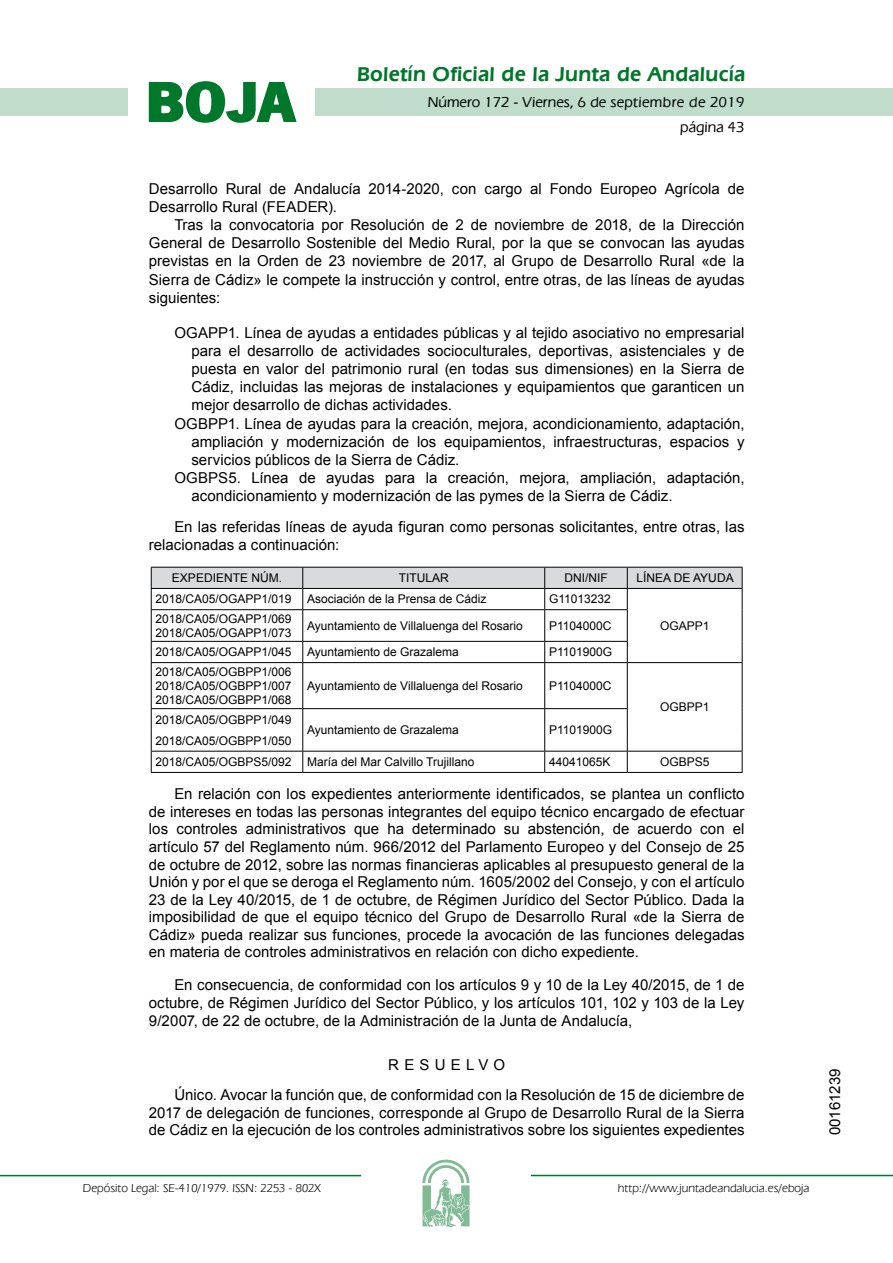
<style>
.page{position:relative;width:893px;height:1263px;background:#fff}
.page>*{position:absolute;margin:0;border:0;box-sizing:border-box;transform-origin:0 0}
.t1{font:700 57.75px "News Got T";color:#00782c;scale:1.14 1}
.t2{font:600 21px "Eras IT Cby BT";letter-spacing:.01em;color:#00782c}
.t3{font:15px/17.5px "Arial";color:#000}
.t4{font:500 15px/24.5px "Eras IT Cby BT";color:#000;text-align:right}
.t5{font:12px/14.4px "Arial";color:#000}
.t6{font:12px "Eras IT Cby BT";color:#000}
</style>
<div class="page">
<div style="left:315px;top:88px;width:577px;height:28px;background:#bfddca"></div>
<div style="left:0;top:88px;width:128px;height:28px;background:#bfddca"></div>
<hr style="left:0;top:1175px;width:361px;height:1px;background:#00782c">
<svg style="left:422px;top:1159px;width:47px;height:68px"></svg>
<hr style="left:531px;top:1175px;width:361px;height:1px;background:#00782c">
<svg style="left:148px;top:81px;width:149px;height:42px"></svg>
<hr style="left:151px;top:708px;width:152px;height:1px;background:#000">
<svg style="left:151px;top:567px;width:591px;height:43px"></svg>
<hr style="left:151px;top:609px;width:152px;height:1px;background:#000">
<hr style="left:151px;top:610px;width:1px;height:31px;background:#000">
<hr style="left:303px;top:609px;width:241px;height:1px;background:#000">
<hr style="left:302px;top:610px;width:1px;height:31px;background:#000">
<hr style="left:544px;top:609px;width:83px;height:1px;background:#000">
<hr style="left:544px;top:610px;width:1px;height:31px;background:#000">
<hr style="left:627px;top:610px;width:1px;height:31px;background:#000">
<hr style="left:741px;top:610px;width:1px;height:31px;background:#000">
<hr style="left:151px;top:641px;width:152px;height:1px;background:#000">
<svg style="left:151px;top:642px;width:1px;height:20px"></svg>
<hr style="left:303px;top:641px;width:241px;height:1px;background:#000">
<svg style="left:302px;top:642px;width:1px;height:20px"></svg>
<hr style="left:544px;top:641px;width:83px;height:1px;background:#000">
<svg style="left:544px;top:642px;width:1px;height:20px"></svg>
<svg style="left:627px;top:642px;width:1px;height:20px"></svg>
<svg style="left:741px;top:641px;width:1px;height:21px"></svg>
<hr style="left:151px;top:662px;width:152px;height:1px;background:#000">
<hr style="left:151px;top:663px;width:1px;height:45px;background:#000">
<hr style="left:303px;top:662px;width:241px;height:1px;background:#000">
<hr style="left:302px;top:663px;width:1px;height:45px;background:#000">
<hr style="left:544px;top:662px;width:83px;height:1px;background:#000">
<hr style="left:544px;top:663px;width:1px;height:45px;background:#000">
<hr style="left:627px;top:662px;width:115px;height:1px;background:#000">
<hr style="left:627px;top:663px;width:1px;height:45px;background:#000">
<hr style="left:741px;top:663px;width:1px;height:46px;background:#000">
<hr style="left:303px;top:708px;width:241px;height:1px;background:#000">
<hr style="left:544px;top:708px;width:83px;height:1px;background:#000">
<hr style="left:151px;top:751px;width:152px;height:1px;background:#000">
<svg style="left:151px;top:709px;width:1px;height:63px"></svg>
<hr style="left:303px;top:751px;width:241px;height:1px;background:#000">
<svg style="left:302px;top:709px;width:1px;height:63px"></svg>
<hr style="left:544px;top:751px;width:83px;height:1px;background:#000">
<svg style="left:544px;top:709px;width:1px;height:63px"></svg>
<hr style="left:627px;top:751px;width:115px;height:1px;background:#000">
<svg style="left:627px;top:709px;width:1px;height:63px"></svg>
<svg style="left:741px;top:709px;width:1px;height:63px"></svg>
<hr style="left:151px;top:772px;width:152px;height:1px;background:#000">
<hr style="left:303px;top:772px;width:241px;height:1px;background:#000">
<hr style="left:544px;top:772px;width:83px;height:1px;background:#000">
<hr style="left:627px;top:772px;width:115px;height:1px;background:#000">
<h1 class="t1" style="left:145px;top:68px;width:133px">BOJA</h1>
<h2 class="t2" style="left:357px;top:62px;width:390px">Boletín Oficial de la Junta de Andalucía</h2>
<p class="t4" style="left:428px;top:90px;width:318px">Número 172 - Viernes, 6 de septiembre de 2019 página 43</p>
<p class="t3" style="left:149px;top:180px;width:597px;line-height:18.1px">Desarrollo Rural de Andalucía 2014-2020, con cargo al Fondo Europeo Agrícola de<br>Desarrollo Rural (FEADER).</p>
<p class="t3" style="left:149px;top:216px;width:597px;line-height:18.1px;text-align:justify;text-indent:26px">Tras la convocatoria por Resolución de 2 de noviembre de 2018, de la Dirección General de Desarrollo Sostenible del Medio Rural, por la que se convocan las ayudas previstas en la Orden de 23 noviembre de 2017, al Grupo de Desarrollo Rural «de la Sierra de Cádiz» le compete la instrucción y control, entre otras, de las líneas de ayudas siguientes:</p>
<p class="t3" style="left:174px;top:324px;width:571px">OGAPP1. Línea de ayudas a entidades públicas y al tejido asociativo no empresarial</p>
<p class="t3" style="left:191px;top:342px;width:554px">para el desarrollo de actividades socioculturales, deportivas, asistenciales y de</p>
<p class="t3" style="left:191px;top:360px;width:554px">puesta en valor del patrimonio rural (en todas sus dimensiones) en la Sierra de</p>
<p class="t3" style="left:191px;top:378px;width:554px">Cádiz, incluidas las mejoras de instalaciones y equipamientos que garanticen un</p>
<p class="t3" style="left:191px;top:397px;width:262px">mejor desarrollo de dichas actividades.</p>
<p class="t3" style="left:174px;top:415px;width:571px">OGBPP1. Línea de ayudas para la creación, mejora, acondicionamiento, adaptación,</p>
<p class="t3" style="left:191px;top:433px;width:554px">ampliación y modernización de los equipamientos, infraestructuras, espacios y</p>
<p class="t3" style="left:191px;top:451px;width:269px">servicios públicos de la Sierra de Cádiz.</p>
<p class="t3" style="left:174px;top:469px;width:571px">OGBPS5. Línea de ayudas para la creación, mejora, ampliación, adaptación,</p>
<p class="t3" style="left:191px;top:487px;width:482px">acondicionamiento y modernización de las pymes de la Sierra de Cádiz.</p>
<p class="t3" style="left:149px;top:518px;width:597px;line-height:18.1px;text-indent:26px">En las referidas líneas de ayuda figuran como personas solicitantes, entre otras, las relacionadas a continuación:</p>
<p class="t5" style="left:172px;top:571px;width:112px">EXPEDIENTE NÚM.</p>
<p class="t5" style="left:399px;top:571px;width:52px">TITULAR</p>
<p class="t5" style="left:564px;top:571px;width:45px">DNI/NIF</p>
<p class="t5" style="left:636px;top:571px;width:99px">LÍNEA DE AYUDA</p>
<p class="t5" style="left:155px;top:592px;width:138px">2018/CA05/OGAPP1/019</p>
<p class="t5" style="left:307px;top:592px;width:181px">Asociación de la Prensa de Cádiz</p>
<p class="t5" style="left:549px;top:592px;width:63px">G11013232</p>
<p class="t5" style="left:660px;top:619px;width:51px">OGAPP1</p>
<p class="t5" style="left:155px;top:611px;width:138px">2018/CA05/OGAPP1/069<br>2018/CA05/OGAPP1/073</p>
<p class="t5" style="left:307px;top:619px;width:217px">Ayuntamiento de Villaluenga del Rosario</p>
<p class="t5" style="left:549px;top:619px;width:64px">P1104000C</p>
<p class="t5" style="left:155px;top:645px;width:138px">2018/CA05/OGAPP1/045</p>
<p class="t5" style="left:307px;top:645px;width:153px">Ayuntamiento de Grazalema</p>
<p class="t5" style="left:549px;top:645px;width:65px">P1101900G</p>
<p class="t5" style="left:155px;top:664px;width:138px;text-align:justify">2018/CA05/OGBPP1/006<br>2018/CA05/OGBPP1/007<br>2018/CA05/OGBPP1/068</p>
<p class="t5" style="left:307px;top:679px;width:217px">Ayuntamiento de Villaluenga del Rosario</p>
<p class="t5" style="left:549px;top:679px;width:64px">P1104000C</p>
<p class="t5" style="left:660px;top:700px;width:51px">OGBPP1</p>
<p class="t5" style="left:155px;top:712px;width:138px">2018/CA05/OGBPP1/049</p>
<p class="t5" style="left:307px;top:723px;width:153px">Ayuntamiento de Grazalema</p>
<p class="t5" style="left:549px;top:723px;width:65px">P1101900G</p>
<p class="t5" style="left:155px;top:730px;width:138px;line-height:21.3px">2018/CA05/OGBPP1/050<br>2018/CA05/OGBPS5/092</p>
<p class="t5" style="left:307px;top:755px;width:169px">María del Mar Calvillo Trujillano</p>
<p class="t5" style="left:549px;top:755px;width:63px">44041065K</p>
<p class="t5" style="left:660px;top:755px;width:51px">OGBPS5</p>
<p class="t3" style="left:149px;top:785px;width:597px;text-align:justify;text-indent:26px">En relación con los expedientes anteriormente identificados, se plantea un conflicto de intereses en todas las personas integrantes del equipo técnico encargado de efectuar los controles administrativos que ha determinado su abstención, de acuerdo con el artículo 57 del Reglamento núm. 966/2012 del Parlamento Europeo y del Consejo de 25 de octubre de 2012, sobre las normas financieras aplicables al presupuesto general de la Unión y por el que se deroga el Reglamento núm. 1605/2002 del Consejo, y con el artículo 23 de la Ley 40/2015, de 1 de octubre, de Régimen Jurídico del Sector Público. Dada la imposibilidad de que el equipo técnico del Grupo de Desarrollo Rural «de la Sierra de Cádiz» pueda realizar sus funciones, procede la avocación de las funciones delegadas en materia de controles administrativos en relación con dicho expediente.</p>
<p class="t3" style="left:149px;top:976px;width:597px;line-height:18px;text-align:justify;text-indent:26px">En consecuencia, de conformidad con los artículos 9 y 10 de la Ley 40/2015, de 1 de octubre, de Régimen Jurídico del Sector Público, y los artículos 101, 102 y 103 de la Ley 9/2007, de 22 de octubre, de la Administración de la Junta de Andalucía,</p>
<p class="t3" style="left:174px;top:1050px;width:571px;line-height:30.3px;text-indent:214px">RESUELVO<br>Único. Avocar la función que, de conformidad con la Resolución de 15 de diciembre de</p>
<p class="t3" style="left:149px;top:1104px;width:597px">2017 de delegación de funciones, corresponde al Grupo de Desarrollo Rural de la Sierra de Cádiz en la ejecución de los controles administrativos sobre los siguientes expedientes</p>
<p class="t6" style="left:83px;top:1181px;width:239px">Depósito Legal: SE-410/1979. ISSN: 2253 - 802X</p>
<p class="t6" style="left:618px;top:1181px;width:193px">http://www.juntadeandalucia.es/eboja</p>
<p class="t3" style="left:826px;top:1135px;width:68px;rotate:-90deg">00161239</p>
</div>
